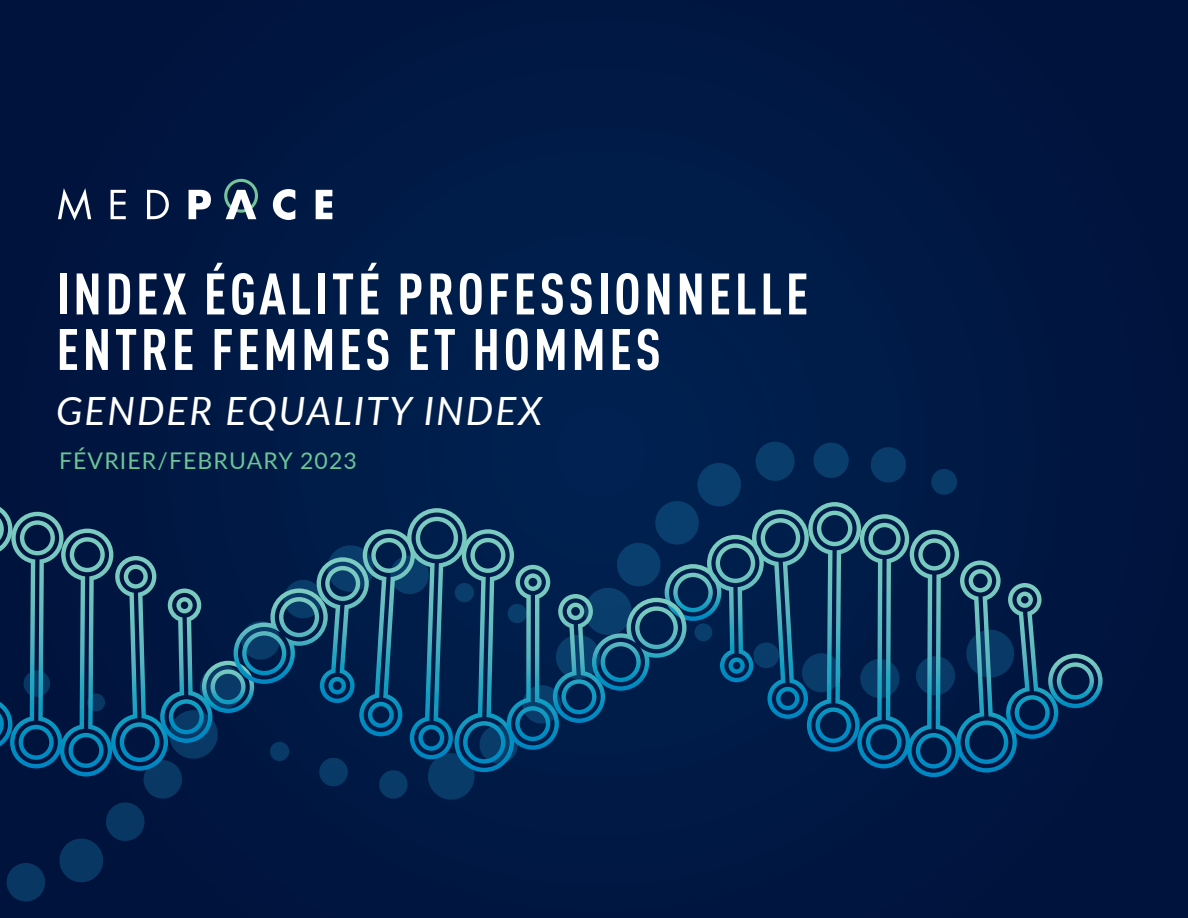
<style>
.page{position:relative;width:1188px;height:918px;background:#001743}
.page>*{position:absolute;margin:0;border:0;box-sizing:border-box;transform-origin:0 0}
.t1{font:700 condensed 57.45px/55.5px "DINOT";letter-spacing:.06em;color:#fff}
.t2{font:italic 39px "Lato";letter-spacing:.05em;color:#fff}
.t3{font:22.95px "Lato";letter-spacing:.05em;color:#6dc597}
</style>
<div class="page">
<svg style="left:58px;top:188px;width:33px;height:32px"></svg>
<svg style="left:111px;top:190px;width:15px;height:29px"></svg>
<svg style="left:147px;top:190px;width:22px;height:29px"></svg>
<svg style="left:189px;top:190px;width:22px;height:29px"></svg>
<svg style="left:224px;top:179px;width:34px;height:40px"></svg>
<svg style="left:273px;top:189px;width:22px;height:31px"></svg>
<svg style="left:316px;top:190px;width:16px;height:29px"></svg>
<svg style="left:0;top:442px;width:1103px;height:460px"></svg>
<p class="t1" style="left:56px;top:262px;width:754px">INDEX ÉGALITÉ PROFESSIONNELLE<br>ENTRE FEMMES ET HOMMES</p>
<p class="t2" style="left:56px;top:383px;width:487px">GENDER EQUALITY INDEX</p>
<p class="t3" style="left:59px;top:444px;width:299px">FÉVRIER/FEBRUARY 2023</p>
</div>
